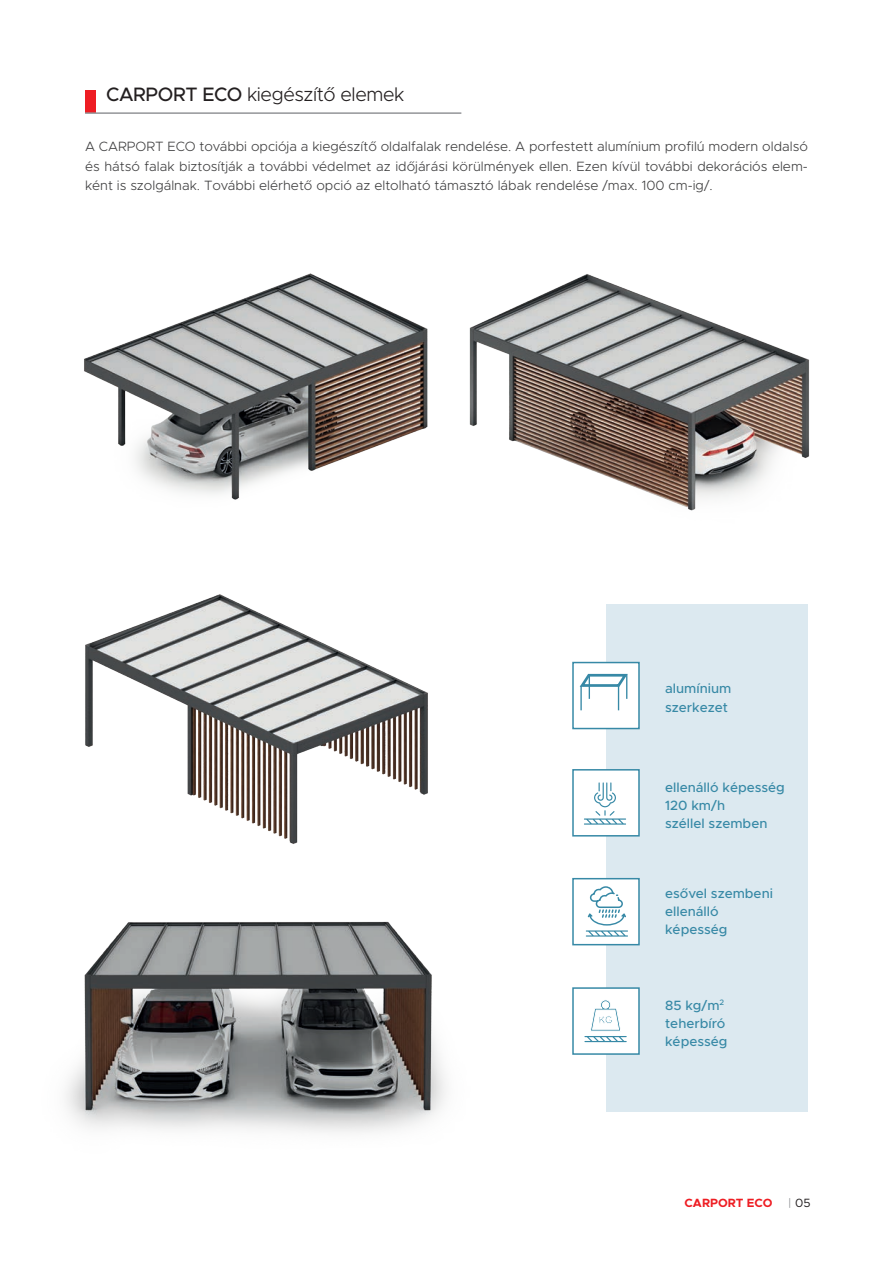
<style>
.page{position:relative;width:893px;height:1263px;background:#fff}
.page>*{position:absolute;margin:0;border:0;box-sizing:border-box;transform-origin:0 0}
.t1{font:300 19.5px "Metropolis";letter-spacing:-.02em;color:#231f20}
.t2{font:300 13.5px/19.5px "Metropolis";color:#3e3e3f;text-align:justify}
.t3{font:500 13.5px/18px "Metropolis";color:#3789a6}
.t4{font:700 12px "Metropolis";color:#ee1d23}
.t5{font:12px "Metropolis";color:#231f20}
.s1{font-weight:500}
.s2{color:#939598}
</style>
<div class="page">
<div style="left:606px;top:604px;width:202px;height:508px;background:#dce9f0"></div>
<div style="left:85px;top:91px;width:10px;height:22px;background:#ee1d23"></div>
<hr style="left:85px;top:112px;width:376px;height:2px;background:#939598">
<img style="left:469px;top:274px;width:341px;height:237px">
<img style="left:84px;top:273px;width:344px;height:227px">
<img style="left:66px;top:921px;width:380px;height:212px">
<img style="left:85px;top:594px;width:343px;height:250px">
<div style="left:572px;top:662px;width:68px;height:67px;background:#fff;border:2px solid #3789a6"></div>
<svg style="left:579px;top:673px;width:49px;height:37px"></svg>
<div style="left:572px;top:769px;width:68px;height:67px;background:#fff;border:2px solid #3789a6"></div>
<svg style="left:584px;top:782px;width:42px;height:43px"></svg>
<div style="left:572px;top:878px;width:68px;height:67px;background:#fff;border:2px solid #3789a6"></div>
<div style="left:572px;top:987px;width:68px;height:68px;background:#fff;border:2px solid #3789a6"></div>
<svg style="left:584px;top:1000px;width:43px;height:42px"></svg>
<svg style="left:586px;top:886px;width:42px;height:50px"></svg>
<h1 class="t1" style="left:106px;top:82px;width:300px"><span class="s1">CARPORT ECO</span> kiegészítő elemek</h1>
<p class="t2" style="left:85px;top:137px;width:724px">A CARPORT ECO további opciója a kiegészítő oldalfalak rendelése. A porfestett alumínium profilú modern oldalsó és hátsó falak biztosítják a további védelmet az időjárási körülmények ellen. Ezen kívül további dekorációs elem&shy;ként is szolgálnak. További elérhető opció az eltolható támasztó lábak rendelése /max. 100 cm-ig/.</p>
<p class="t3" style="left:665px;top:678px;width:68px;line-height:19.5px">alumínium szerkezet</p>
<p class="t3" style="left:665px;top:778px;width:121px">ellenálló képesség<br>120 km/h<br>széllel szemben</p>
<p class="t3" style="left:665px;top:884px;width:109px">esővel szembeni ellenálló képesség</p>
<p class="t3" style="left:665px;top:996px;width:64px">85 kg/m<sup>2 </sup>teherbíró képesség</p>
<p class="t4" style="left:685px;top:1195px;width:89px">CARPORT ECO</p>
<p class="t5" style="left:788px;top:1195px;width:24px"><span class="s2">|</span> 05</p>
</div>
